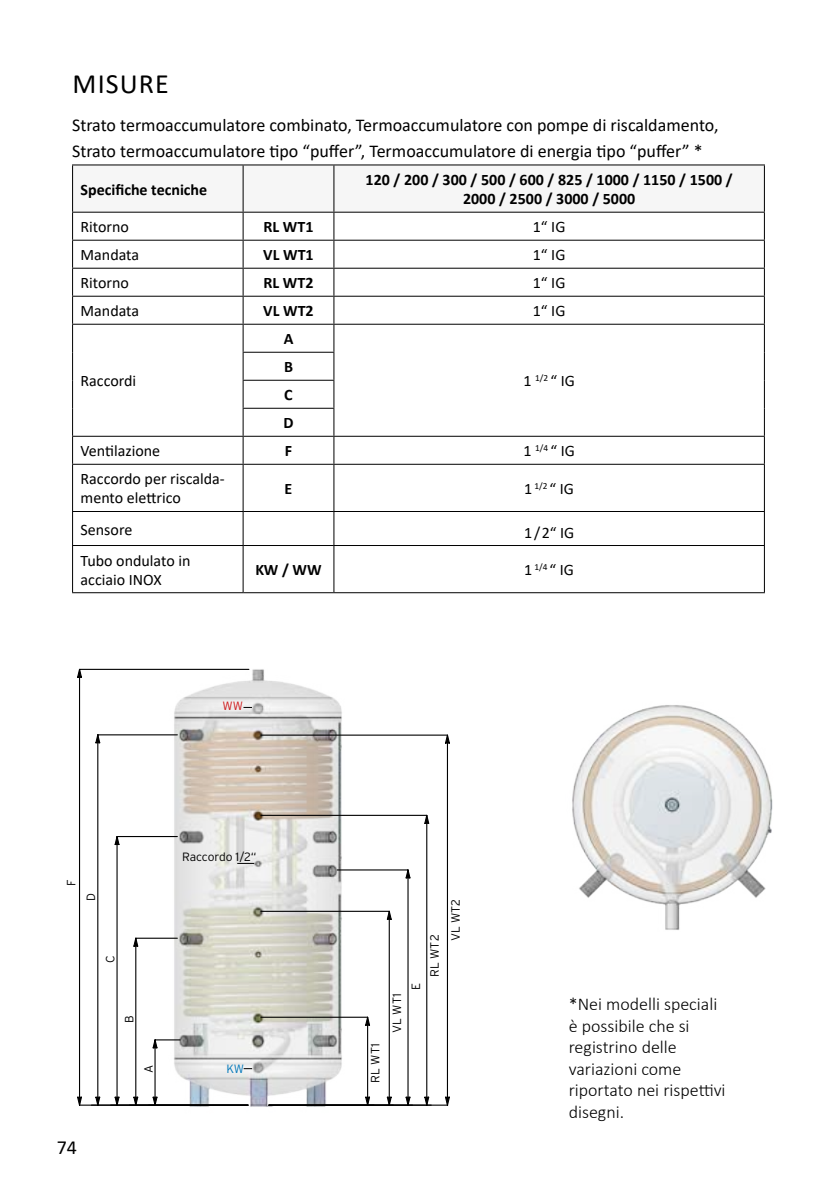
<style>
.page{position:relative;width:840px;height:1191px;background:#fff}
.page>*{position:absolute;margin:0;border:0;box-sizing:border-box;transform-origin:0 0}
.t1{font:28px "Calibri";letter-spacing:.04em;color:#000}
.t2{font:20px "Calibri";color:#000}
.t3{font:18px/26.4px "Calibri";color:#000}
.t4{font:300 18px/21.6px "Calibri";color:#000}
.t5{font:16px/19.2px "Calibri";color:#000}
.t6{font:700 16px/28px "Calibri";color:#000;text-align:center}
.t7{font:300 12px "Interstate";color:#000}
.t8{font:300 12px "Interstate";color:#cd1719}
.t9{font:300 12px "Interstate";color:#0077ba}
</style>
<div class="page">
<hr style="left:72px;top:164px;width:171px;height:1px;background:#000">
<hr style="left:243px;top:164px;width:91px;height:1px;background:#000">
<hr style="left:334px;top:164px;width:430px;height:1px;background:#000">
<svg style="left:72px;top:165px;width:692px;height:299px"></svg>
<hr style="left:72px;top:464px;width:171px;height:1px;background:#000">
<hr style="left:72px;top:465px;width:1px;height:46px;background:#000">
<hr style="left:243px;top:464px;width:91px;height:1px;background:#000">
<hr style="left:242px;top:465px;width:1px;height:46px;background:#000">
<hr style="left:334px;top:464px;width:430px;height:1px;background:#000">
<hr style="left:333px;top:465px;width:1px;height:46px;background:#000">
<hr style="left:763px;top:465px;width:1px;height:46px;background:#000">
<hr style="left:72px;top:511px;width:171px;height:1px;background:#000">
<hr style="left:72px;top:512px;width:1px;height:33px;background:#000">
<hr style="left:243px;top:511px;width:91px;height:1px;background:#000">
<hr style="left:242px;top:512px;width:1px;height:33px;background:#000">
<hr style="left:334px;top:511px;width:430px;height:1px;background:#000">
<hr style="left:333px;top:512px;width:1px;height:33px;background:#000">
<hr style="left:763px;top:512px;width:1px;height:33px;background:#000">
<hr style="left:72px;top:545px;width:171px;height:1px;background:#000">
<hr style="left:72px;top:546px;width:1px;height:46px;background:#000">
<hr style="left:243px;top:545px;width:91px;height:1px;background:#000">
<hr style="left:242px;top:546px;width:1px;height:46px;background:#000">
<hr style="left:334px;top:545px;width:430px;height:1px;background:#000">
<hr style="left:333px;top:546px;width:1px;height:46px;background:#000">
<hr style="left:763px;top:546px;width:1px;height:46px;background:#000">
<hr style="left:72px;top:592px;width:171px;height:1px;background:#000">
<hr style="left:243px;top:592px;width:91px;height:1px;background:#000">
<hr style="left:334px;top:592px;width:430px;height:1px;background:#000">
<img style="left:572px;top:705px;width:201px;height:225px">
<svg style="left:79px;top:668px;width:371px;height:438px"></svg>
<svg style="left:77px;top:1095px;width:6px;height:11px"></svg>
<svg style="left:77px;top:668px;width:6px;height:10px"></svg>
<svg style="left:109px;top:835px;width:145px;height:271px"></svg>
<h1 class="t1" style="left:73px;top:64px;width:98px">MISURE</h1>
<p class="t3" style="left:72px;top:111px;width:647px">Strato termoaccumulatore combinato, Termoaccumulatore con pompe di riscaldamento,<br>Strato termoaccumulatore tipo “puffer”, Termoaccumulatore di energia tipo “puffer” *</p>
<p class="t6" style="left:80px;top:175px;width:128px">Specifiche tecniche</p>
<p class="t6" style="left:365px;top:170px;width:368px;line-height:19.2px">120 / 200 / 300 / 500 / 600 / 825 / 1000 / 1150 / 1500 /<br>2000 / 2500 / 3000 / 5000</p>
<p class="t5" style="left:80px;top:217px;width:50px">Ritorno</p>
<p class="t6" style="left:263px;top:213px;width:51px">RL WT1</p>
<p class="t5" style="left:532px;top:217px;width:34px">1“ IG</p>
<p class="t5" style="left:80px;top:245px;width:60px">Mandata</p>
<p class="t6" style="left:263px;top:241px;width:52px">VL WT1</p>
<p class="t5" style="left:532px;top:245px;width:34px">1“ IG</p>
<p class="t5" style="left:80px;top:273px;width:50px">Ritorno</p>
<p class="t6" style="left:263px;top:269px;width:51px">RL WT2</p>
<p class="t5" style="left:532px;top:273px;width:34px">1“ IG</p>
<p class="t5" style="left:80px;top:301px;width:60px">Mandata</p>
<p class="t6" style="left:263px;top:297px;width:52px">VL WT2</p>
<p class="t5" style="left:532px;top:301px;width:34px">1“ IG</p>
<p class="t5" style="left:80px;top:371px;width:57px">Raccordi</p>
<p class="t6" style="left:283px;top:325px;width:11px">A</p>
<p class="t6" style="left:283px;top:353px;width:12px;text-align:justify">B C D</p>
<p class="t5" style="left:523px;top:371px;width:53px">1 <sup>1/2</sup> “ IG</p>
<p class="t5" style="left:81px;top:441px;width:81px">Ventilazione</p>
<p class="t6" style="left:285px;top:437px;width:9px">F</p>
<p class="t5" style="left:523px;top:441px;width:53px">1 <sup>1/4</sup> “ IG</p>
<p class="t5" style="left:81px;top:469px;width:146px">Raccordo per riscalda&shy;mento elettrico</p>
<p class="t6" style="left:284px;top:474px;width:9px">E</p>
<p class="t5" style="left:524px;top:478px;width:51px">1 <sup>1/2</sup> “ IG</p>
<p class="t5" style="left:81px;top:519px;width:53px">Sensore</p>
<p class="t5" style="left:523px;top:522px;width:52px">1/2“ IG</p>
<p class="t5" style="left:81px;top:550px;width:111px">Tubo ondulato in acciaio INOX</p>
<p class="t6" style="left:255px;top:555px;width:68px">KW / WW</p>
<p class="t5" style="left:524px;top:560px;width:51px">1 <sup>1/4</sup> “ IG</p>
<p class="t8" style="left:222px;top:698px;width:22px">WW</p>
<p class="t7" style="left:64px;top:886px;width:8px;rotate:-90deg">F</p>
<p class="t7" style="left:84px;top:900px;width:9px;rotate:-90deg">D</p>
<p class="t7" style="left:103px;top:962px;width:9px;rotate:-90deg">C</p>
<p class="t7" style="left:122px;top:1022px;width:9px;rotate:-90deg">B</p>
<p class="t7" style="left:141px;top:1073px;width:10px;rotate:-90deg">A</p>
<p class="t2" style="left:57px;top:1133px;width:22px">74</p>
<p class="t7" style="left:182px;top:849px;width:76px">Raccordo 1/2“</p>
<p class="t9" style="left:226px;top:1061px;width:19px">KW</p>
<p class="t7" style="left:367px;top:1082px;width:40px;rotate:-90deg">RL WT1</p>
<p class="t7" style="left:389px;top:1032px;width:41px;rotate:-90deg">VL WT1</p>
<p class="t7" style="left:408px;top:989px;width:9px;rotate:-90deg">E</p>
<p class="t7" style="left:427px;top:976px;width:43px;rotate:-90deg">RL WT2</p>
<p class="t7" style="left:448px;top:941px;width:44px;rotate:-90deg">VL WT2</p>
<p class="t4" style="left:568px;top:993px;width:158px">*Nei modelli speciali è possibile che si registrino delle variazioni come riportato nei rispettivi disegni.</p>
</div>
